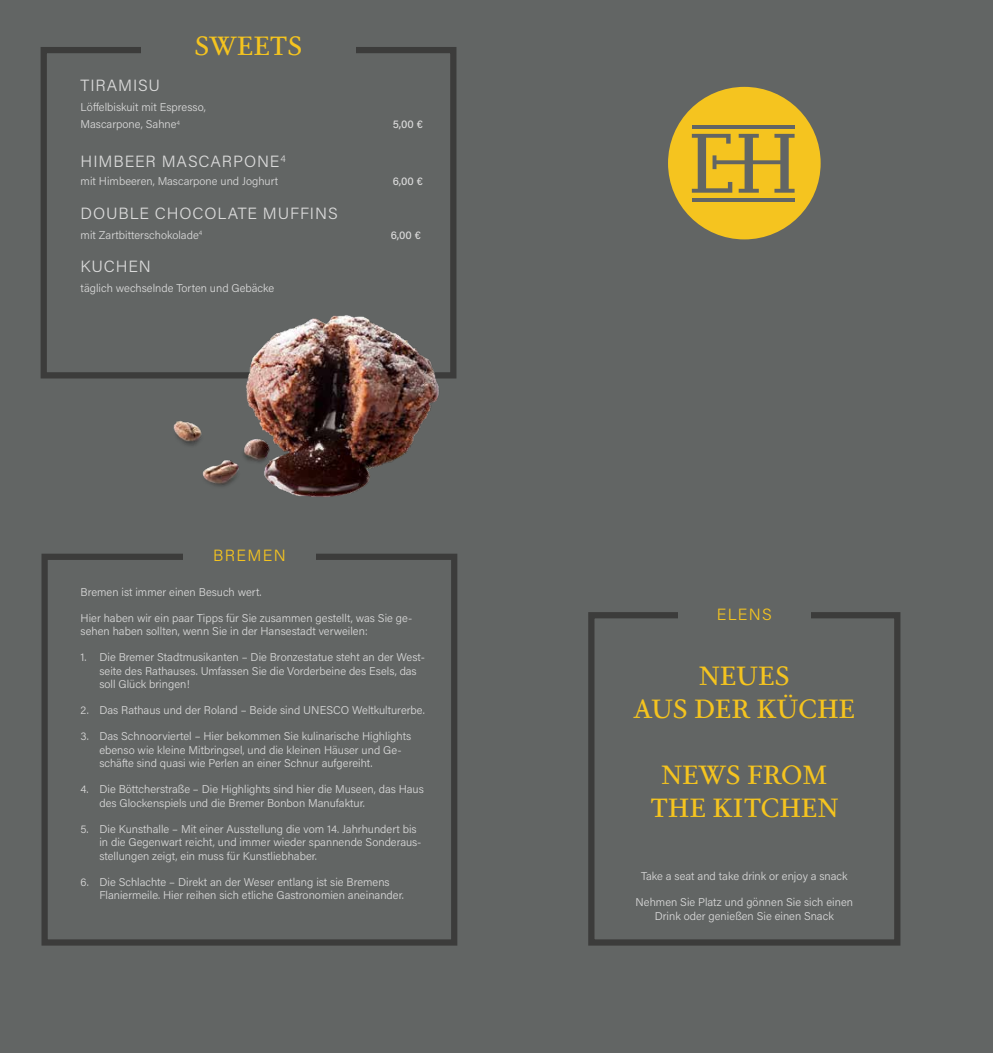
<style>
.page{position:relative;width:993px;height:1053px;background:#fff}
.page>*{position:absolute;margin:0;border:0;box-sizing:border-box;transform-origin:0 0}
.t1{font:27.5px/33px "Corundum Text Book SC";letter-spacing:.01em;color:#f5c41f;text-align:center}
.t2{font:16.25px "Acumin Variable Concept";letter-spacing:.055em;color:#dadada}
.t3{font:16.25px "Acumin Variable Concept";letter-spacing:.08em;color:#f5c41f}
.t4{font:11.25px/13.5px "Acumin Variable Concept";color:#dadada}
</style>
<div class="page">
<div style="left:0;top:0;width:992px;height:1052px;background:#626564"></div>
<div style="left:588px;top:612px;width:312px;height:333px;border:6px solid #3c3c3b"></div>
<div style="left:41px;top:553px;width:416px;height:392px;border:6px solid #3c3c3b"></div>
<div style="left:677px;top:608px;width:133px;height:14px;background:#626564"></div>
<div style="left:183px;top:549px;width:133px;height:14px;background:#626564"></div>
<div style="left:667px;top:87px;width:153px;height:152px;background:#f5c41f;border-radius:50%"></div>
<svg style="left:691px;top:134px;width:103px;height:59px"></svg>
<hr style="left:691px;top:198px;width:103px;height:4px;background:#626564">
<hr style="left:691px;top:125px;width:103px;height:3px;background:#626564">
<div style="left:41px;top:47px;width:415px;height:331px;border:6px solid #3c3c3b"></div>
<div style="left:141px;top:33px;width:214px;height:35px;background:#626564"></div>
<img style="left:92px;top:282px;width:365px;height:215px">
<h1 class="t1" style="left:195px;top:28px;width:109px">SWEETS</h1>
<h2 class="t2" style="left:81px;top:74px;width:81px">TIRAMISU</h2>
<p class="t4" style="left:81px;top:98px;width:127px;line-height:17.5px">Löffelbiskuit mit Espresso,<br>Mascarpone, Sahne<sup>4</sup></p>
<p class="t4" style="left:393px;top:117px;width:31px">5,00 €</p>
<h2 class="t2" style="left:81px;top:150px;width:206px">HIMBEER MASCARPONE<sup>4</sup></h2>
<p class="t4" style="left:81px;top:174px;width:199px">mit Himbeeren, Mascarpone und Joghurt</p>
<p class="t4" style="left:392px;top:174px;width:32px">6,00 €</p>
<h2 class="t2" style="left:81px;top:202px;width:258px">DOUBLE CHOCOLATE MUFFINS</h2>
<p class="t4" style="left:81px;top:227px;width:123px">mit Zartbitterschokolade<sup>4</sup></p>
<p class="t4" style="left:390px;top:227px;width:32px">6,00 €</p>
<h2 class="t2" style="left:81px;top:255px;width:72px">KUCHEN</h2>
<p class="t4" style="left:81px;top:281px;width:195px">täglich wechselnde Torten und Gebäcke</p>
<h2 class="t3" style="left:213px;top:544px;width:74px">BREMEN</h2>
<p class="t4" style="left:81px;top:584px;width:182px">Bremen ist immer einen Besuch wert.</p>
<p class="t4" style="left:81px;top:610px;width:333px">Hier haben wir ein paar Tipps für Sie zusammen gestellt, was Sie ge&shy;sehen haben sollten, wenn Sie in der Hansestadt verweilen:</p>
<p class="t4" style="left:99px;top:650px;width:327px;text-indent:-19px">1. Die Bremer Stadtmusikanten – Die Bronzestatue steht an der West&shy;seite des Rathauses. Umfassen Sie die Vorderbeine des Esels, das soll Glück bringen!</p>
<p class="t4" style="left:81px;top:703px;width:345px">2. Das Rathaus und der Roland – Beide sind UNESCO Weltkulturerbe.</p>
<p class="t4" style="left:99px;top:729px;width:313px;text-indent:-19px">3. Das Schnoorviertel – Hier bekommen Sie kulinarische Highlights ebenso wie kleine Mitbringsel, und die kleinen Häuser und Ge&shy;schäfte sind quasi wie Perlen an einer Schnur aufgereiht.</p>
<p class="t4" style="left:99px;top:782px;width:326px;text-indent:-19px">4. Die Böttcherstraße – Die Highlights sind hier die Museen, das Haus des Glockenspiels und die Bremer Bonbon Manufaktur.</p>
<p class="t4" style="left:99px;top:821px;width:323px;text-indent:-19px">5. Die Kunsthalle – Mit einer Ausstellung die vom 14. Jahrhundert bis in die Gegenwart reicht, und immer wieder spannende Sonderaus&shy;stellungen zeigt, ein muss für Kunstliebhaber.</p>
<p class="t4" style="left:99px;top:874px;width:306px;text-indent:-19px">6. Die Schlachte – Direkt an der Weser entlang ist sie Bremens<br>Flaniermeile. Hier reihen sich etliche Gastronomien aneinander.</p>
<h2 class="t3" style="left:716px;top:603px;width:56px">ELENS</h2>
<h1 class="t1" style="left:633px;top:658px;width:223px">NEUES<br>AUS DER KÜCHE</h1>
<h1 class="t1" style="left:649px;top:757px;width:190px">NEWS FROM<br>THE KITCHEN</h1>
<p class="t4" style="left:640px;top:869px;width:208px">Take a seat and take drink or enjoy a snack</p>
<p class="t4" style="left:635px;top:895px;width:219px;text-align:center">Nehmen Sie Platz und gönnen Sie sich einen<br>Drink oder genießen Sie einen Snack</p>
</div>
